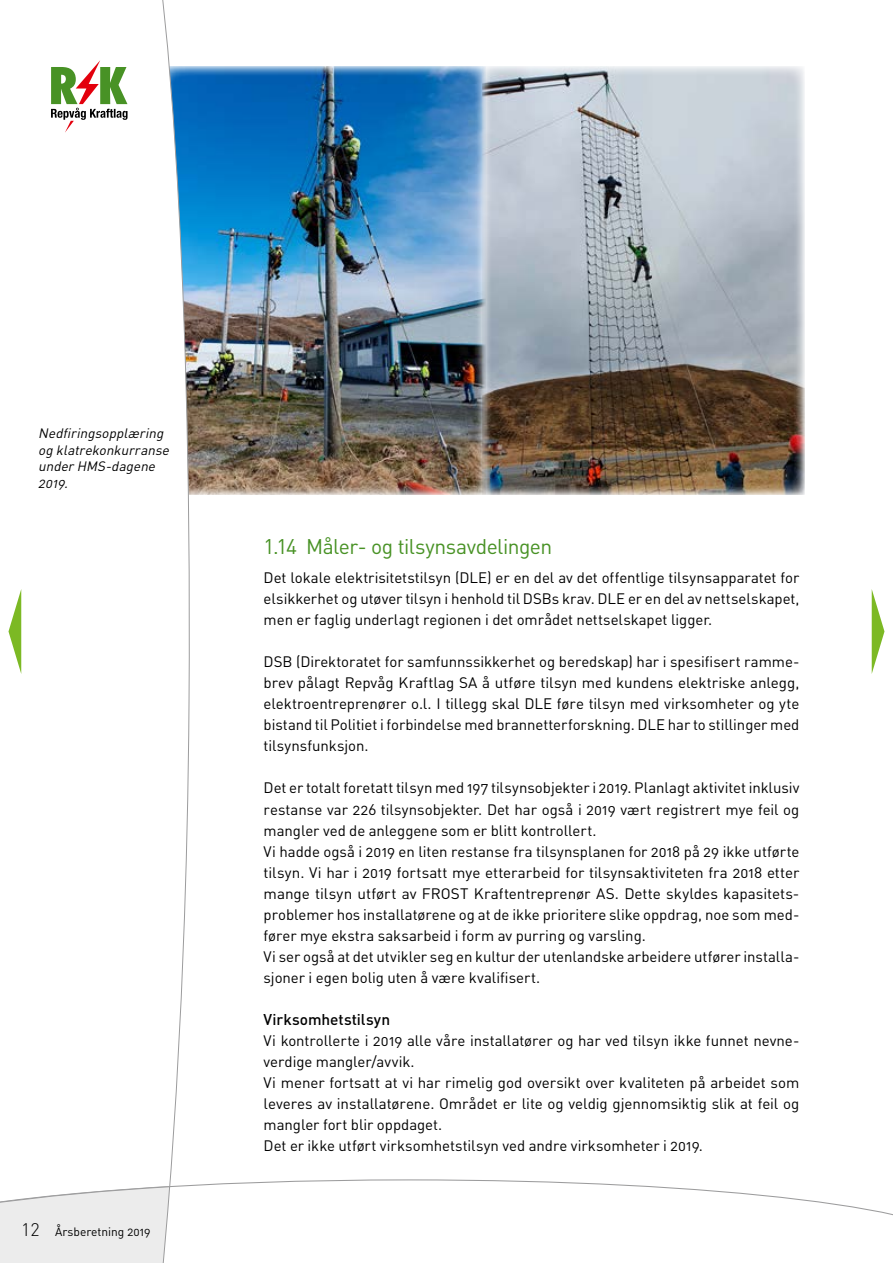
<style>
.page{position:relative;width:893px;height:1263px;background:#fff}
.page>*{position:absolute;margin:0;border:0;box-sizing:border-box;transform-origin:0 0}
.t1{font:21px "DIN";letter-spacing:-.025em;color:#489225}
.t2{font:500 15.45px "DIN";letter-spacing:.005em;color:#000}
.t3{font:15px/21px "DIN Regular Alternate";letter-spacing:-.005em;color:#000;text-align:justify}
.t4{font:italic 13.5px/16.5px "DIN Regular Alternate";color:#000}
.t5{font:12px "DIN Regular Alternate";color:#000}
.s1{font-family:"DIN";font-weight:300;font-size:18px}
</style>
<div class="page">
<img style="left:193px;top:66px;width:289px;height:429px">
<img style="left:482px;top:66px;width:322px;height:429px">
<svg style="left:8px;top:0;width:185px;height:1179px"></svg>
<svg style="left:169px;top:1179px;width:724px;height:37px"></svg>
<svg style="left:0;top:1186px;width:170px;height:77px;background:#ececec"></svg>
<svg style="left:51px;top:60px;width:77px;height:73px"></svg>
<svg style="left:9px;top:589px;width:12px;height:85px"></svg>
<svg style="left:872px;top:590px;width:12px;height:83px"></svg>
<p class="t4" style="left:38px;top:425px;width:135px">Nedfiringsopplæring og klatrekonkurranse underHMS-dagene<br>2019.</p>
<p class="t5" style="left:21px;top:1224px;width:131px"><span class="s1">12</span> Årsberetning 2019</p>
<h1 class="t1" style="left:264px;top:533px;width:290px">1.14 Måler- og tilsynsavdelingen</h1>
<p class="t3" style="left:264px;top:567px;width:537px">Det lokale elektrisitetstilsyn (DLE) er en del av det offentlige tilsynsapparatet for elsikkerhet og utøver tilsyn i henhold til DSBs krav. DLE er en del av nettselskapet, men er faglig underlagt regionen i det området nettselskapet ligger.</p>
<p class="t3" style="left:264px;top:651px;width:537px">DSB (Direktoratet for samfunnssikkerhet og beredskap) har i spesifisert ramme&shy;brev pålagt Repvåg Kraftlag SA å utføre tilsyn med kundens elektriske anlegg, elektroentreprenører o.l. I tillegg skal DLE føre tilsyn med virksomheter og yte bistand til Politiet i forbindelse med brannetterforskning. DLE har to stillinger med tilsynsfunksjon.</p>
<p class="t3" style="left:264px;top:777px;width:537px;text-align:left">Det er totalt foretatt tilsyn med 197 tilsynsobjekter i 2019. Planlagt aktivitet inklusiv restanse var 226 tilsynsobjekter. Det har også i 2019 vært registrert mye feil og mangler ved de anleggene som er blitt kontrollert.<br>Vi hadde også i 2019 en liten restanse fra tilsynsplanen for 2018 på 29 ikke utførte tilsyn. Vi har i 2019 fortsatt mye etterarbeid for tilsynsaktiviteten fra 2018 etter mange tilsyn utført av FROST Kraftentreprenør AS. Dette skyldes kapasitets&shy;problemer hos installatørene og at de ikke prioritere slike oppdrag, noe som med&shy;fører mye ekstra saksarbeid i form av purring og varsling.<br>Vi ser også at det utvikler seg en kultur der utenlandske arbeidere utfører installa&shy;sjoner i egen bolig uten å være kvalifisert.</p>
<p class="t2" style="left:264px;top:1009px;width:128px">Virksomhetstilsyn</p>
<p class="t3" style="left:264px;top:1029px;width:537px;text-align:left">Vi kontrollerte i 2019 alle våre installatører og har ved tilsyn ikke funnet nevne&shy;verdige mangler/avvik.<br>Vi mener fortsatt at vi har rimelig god oversikt over kvaliteten på arbeidet som leveres av installatørene. Området er lite og veldig gjennomsiktig slik at feil og mangler fort blir oppdaget.<br>Det er ikke utført virksomhetstilsyn ved andre virksomheter i 2019.</p>
</div>
